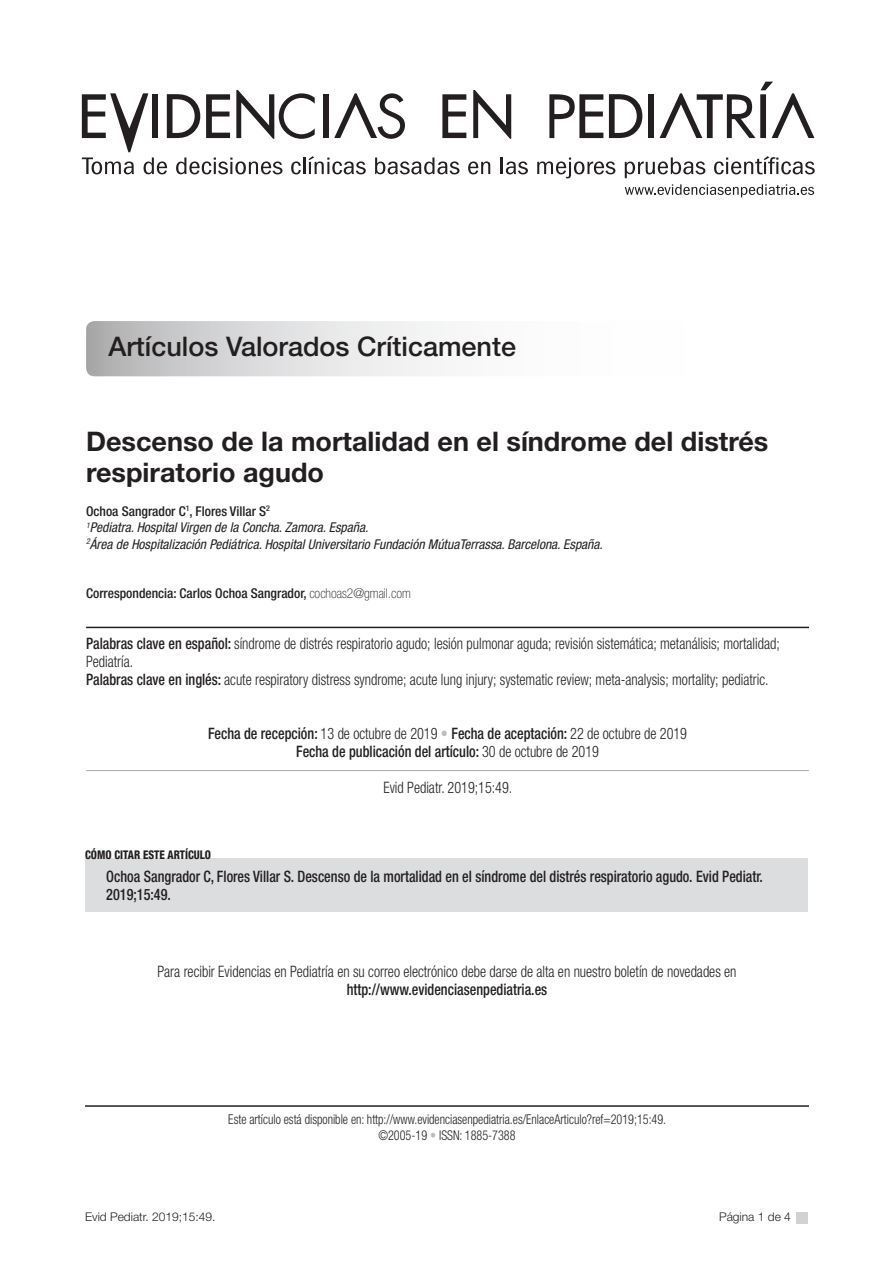
<style>
.page{position:relative;width:893px;height:1263px;background:#fff}
.page>*{position:absolute;margin:0;border:0;box-sizing:border-box;transform-origin:0 0}
.t1{font:700 27px/31.5px "Helvetica Neue LT Std";color:#231f20}
.t2{font:500 27px "Helvetica Neue";color:#231f20}
.t3{font:300 condensed 15.75px/18px "Helvetica Neue LT Std";color:#231f20;scale:.9 1}
.t4{font:500 condensed 15.75px/18px "Helvetica Neue LT Std";color:#231f20;scale:.9 1}
.t5{font:italic condensed 13.5px "Helvetica Neue LT Std";color:#231f20}
.t6{font:300 condensed 13.5px/16.5px "Helvetica Neue LT Std";color:#231f20;text-align:center;scale:.9 1}
.t7{font:500 condensed 13.5px "Helvetica Neue LT Std";color:#231f20}
.t8{font:300 12px "Helvetica Neue";color:#231f20}
.t9{font:800 condensed 12px "Helvetica Neue LT Std";color:#231f20;scale:.9 1}
.s1{font-weight:100}
.s2{font-weight:500}
.s3{font-weight:300}
.s4{font-weight:300;color:#bcbdc0}
.s5{color:#bcbdc0}
</style>
<div class="page">
<div style="left:797px;top:1212px;width:11px;height:11px;background:#d1d2d4"></div>
<svg style="left:537px;top:158px;width:78px;height:20px"></svg>
<svg style="left:625px;top:157px;width:80px;height:21px"></svg>
<svg style="left:714px;top:156px;width:101px;height:18px"></svg>
<svg style="left:625px;top:184px;width:189px;height:13px"></svg>
<svg style="left:549px;top:94px;width:54px;height:44px"></svg>
<div style="left:648px;top:94px;width:6px;height:44px;background:#231f20"></div>
<svg style="left:609px;top:94px;width:33px;height:44px"></svg>
<svg style="left:660px;top:82px;width:154px;height:56px"></svg>
<svg style="left:82px;top:90px;width:446px;height:84px"></svg>
<svg style="left:86px;top:321px;width:723px;height:55px"></svg>
<hr style="left:86px;top:627px;width:723px;height:1px;background:#231f20">
<hr style="left:86px;top:770px;width:723px;height:1px;background:#a8a9ad">
<div style="left:85px;top:858px;width:723px;height:54px;background:#dcdddf"></div>
<hr style="left:85px;top:1105px;width:724px;height:2px;background:#231f20">
<p class="t2" style="left:108px;top:330px;width:409px">Artículos Valorados Críticamente</p>
<p class="t1" style="left:86px;top:425px;width:684px">Descenso de la mortalidad en el síndrome del distrés respiratorio agudo</p>
<p class="t7" style="left:86px;top:503px;width:185px">Ochoa Sangrador C<sup>1</sup>, Flores Villar S<sup>2</sup></p>
<p class="t5" style="left:86px;top:520px;width:284px"><sup>1</sup>Pediatra. Hospital Virgen de la Concha. Zamora. España.</p>
<p class="t5" style="left:86px;top:536px;width:518px"><sup>2</sup>Área de Hospitalización Pediátrica. Hospital Universitario Fundación MútuaTerrassa. Barcelona. España.</p>
<p class="t7" style="left:86px;top:586px;width:326px">Correspondencia: Carlos Ochoa Sangrador, <span class="s1">cochoas2@gmail.com</span></p>
<p class="t3" style="left:86px;top:635px;width:772px"><span class="s2">Palabras clave en español:</span> síndrome de distrés respiratorio agudo; lesión pulmonar aguda; revisión sistemática; metanálisis; mortalidad;<br>Pediatría.</p>
<p class="t3" style="left:86px;top:671px;width:760px"><span class="s2">Palabras clave en inglés:</span> acute respiratory distress syndrome; acute lung injury; systematic review; meta-analysis; mortality; pediatric.</p>
<p class="t4" style="left:208px;top:725px;width:534px">Fecha de recepción: <span class="s3">13 de octubre de 2019</span> <span class="s4">•</span> Fecha de aceptación: <span class="s3">22 de octubre de 2019</span></p>
<p class="t4" style="left:296px;top:743px;width:338px">Fecha de publicación del artículo: <span class="s3">30 de octubre de 2019</span></p>
<p class="t3" style="left:383px;top:779px;width:145px">Evid Pediatr. 2019;15:49.</p>
<p class="t9" style="left:85px;top:847px;width:141px">CÓMO CITAR ESTE ARTÍCULO</p>
<p class="t4" style="left:106px;top:867px;width:731px">Ochoa Sangrador C, Flores Villar S. Descenso de la mortalidad en el síndrome del distrés respiratorio agudo. Evid Pediatr.<br>2019;15:49.</p>
<p class="t3" style="left:157px;top:962px;width:645px">Para recibir Evidencias en Pediatría en su correo electrónico debe darse de alta en nuestro boletín de novedades en</p>
<p class="t4" style="left:347px;top:980px;width:224px">http://www.evidenciasenpediatria.es</p>
<p class="t6" style="left:228px;top:1111px;width:488px">Este artículo está disponible en: http://www.evidenciasenpediatria.es/EnlaceArticulo?ref=2019;15:49. ©2005-19 <span class="s5">•</span> ISSN: 1885-7388</p>
<p class="t8" style="left:85px;top:1210px;width:132px">Evid Pediatr. 2019;15:49.</p>
<p class="t8" style="left:719px;top:1210px;width:73px">Página 1 de 4</p>
</div>
